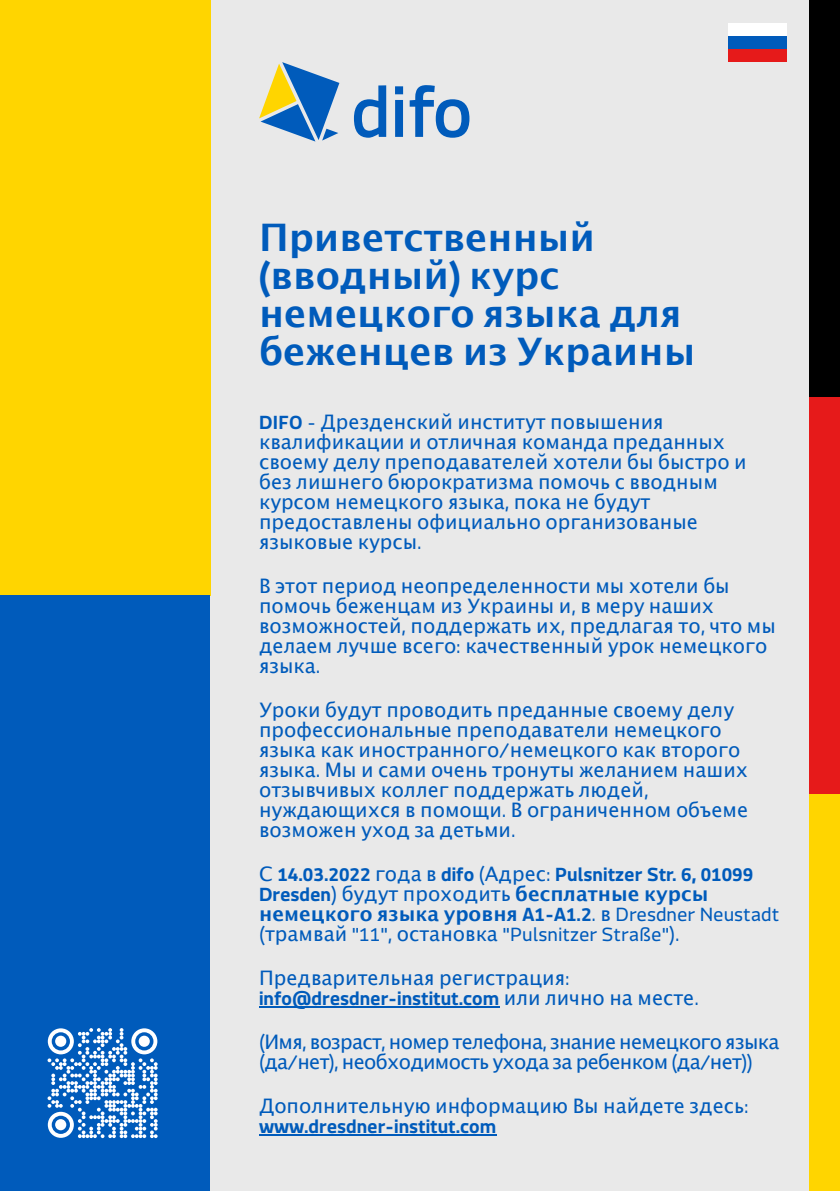
<style>
.page{position:relative;width:840px;height:1191px;background:#fff}
.page>*{position:absolute;margin:0;border:0;box-sizing:border-box;transform-origin:0 0}
.t1{font:700 38px/38px "Lucida Grande";color:#005bbb}
.t2{font:20px/20px "Lucida Grande";color:#005bbb}
.t3{font:700 20px "Macho Modular";color:#005bbb}
.t4{font:20px/20px "Lucida Grande";letter-spacing:-.035em;color:#005bbb}
.t5{font:700 20px/20px "Lucida Grande";color:#005bbb}
.t6{font:20px "Macho Modular";color:#005bbb}
.s1{font-family:"Macho Modular"}
.s2{font-family:"Macho Modular";font-weight:700}
.s3{font-family:"Lucida Grande";font-weight:400}
.s4{font-weight:400}
.s5{font-family:"Macho Modular";font-weight:400}
.s6{font-family:"Lucida Grande"}
</style>
<div class="page">
<div style="left:210px;top:0;width:629px;height:1191px;background:#e9e9e9"></div>
<hr style="left:259px;top:1006px;width:240px;height:1px;background:#005bbb">
<hr style="left:259px;top:1134px;width:237px;height:1px;background:#005bbb">
<div style="left:0;top:0;width:210px;height:595px;background:#ffd500"></div>
<div style="left:0;top:595px;width:210px;height:596px;background:#005bbb"></div>
<svg style="left:48px;top:1028px;width:109px;height:110px"></svg>
<div style="left:55px;top:1035px;width:11px;height:11px;background:#fff;border-radius:50%"></div>
<div style="left:139px;top:1035px;width:11px;height:11px;background:#fff;border-radius:50%"></div>
<div style="left:55px;top:1119px;width:11px;height:11px;background:#fff;border-radius:50%"></div>
<div style="left:808px;top:794px;width:31px;height:397px;background:#ffd500"></div>
<div style="left:808px;top:0;width:31px;height:397px;background:#000"></div>
<div style="left:808px;top:397px;width:31px;height:397px;background:#e61a1a"></div>
<svg style="left:354px;top:85px;width:32px;height:53px"></svg>
<svg style="left:395px;top:86px;width:8px;height:51px"></svg>
<svg style="left:409px;top:85px;width:60px;height:53px"></svg>
<svg style="left:259px;top:62px;width:80px;height:80px"></svg>
<div style="left:728px;top:49px;width:58px;height:13px;background:#e61a1a"></div>
<div style="left:728px;top:36px;width:58px;height:13px;background:#005bbb"></div>
<div style="left:728px;top:23px;width:58px;height:13px;background:#fff"></div>
<h1 class="t1" style="left:259px;top:221px;width:437px">Приветственный <span class="s1">(</span>вводный<span class="s1">)</span> курс немецкого языка для беженцев из Украины</h1>
<p class="t2" style="left:259px;top:413px;width:489px"><span class="s2">DIFO</span> <span class="s1">-</span> Дрезденский институт повышения квалификации и отличная команда преданных своему делу преподавателей хотели бы быстро и без лишнего бюрократизма помочь с вводным курсом немецкого языка<span class="s1">,</span> пока не будут предоставлены официально организованые языковые курсы<span class="s1">.</span></p>
<p class="t2" style="left:259px;top:577px;width:518px">В этот период неопределенности мы хотели бы помочь беженцам из Украины и<span class="s1">,</span> в меру наших возможностей<span class="s1">,</span> поддержать их<span class="s1">,</span> предлагая то<span class="s1">,</span> что мы делаем лучше всего<span class="s1">:</span> качественный урок немецкого языка<span class="s1">.</span></p>
<p class="t2" style="left:259px;top:701px;width:490px">Уроки будут проводить преданные своему делу профессиональные преподаватели немецкого языка как иностранного<span class="s1">/</span>немецкого как второго языка<span class="s1">.</span> Мы и сами очень тронуты желанием наших отзывчивых коллег поддержать людей<span class="s1">, </span>нуждающихся в помощи<span class="s1">.</span> В ограниченном объеме возможен уход за детьми<span class="s1">.</span></p>
<p class="t3" style="left:259px;top:865px;width:495px"><span class="s3">С</span> 14.03.2022 <span class="s3">года в</span> difo <span class="s4">(</span><span class="s3">Адрес</span><span class="s4">:</span> Pulsnitzer Str. 6, 01099</p>
<p class="t5" style="left:259px;top:885px;width:521px"><span class="s1">Dresden</span><span class="s5">)</span> <span class="s4">будут проходить</span> бесплатные курсы немецкого языка уровня <span class="s1">A1-A1.2</span><span class="s5">.</span> <span class="s4">в</span> <span class="s5">Dresdner Neustadt</span></p>
<p class="t6" style="left:259px;top:925px;width:422px">(<span class="s6">трамвай</span> "11", <span class="s6">остановка</span> "Pulsnitzer Straße").</p>
<p class="t2" style="left:259px;top:969px;width:312px">Предварительная регистрация<span class="s1">:</span></p>
<p class="t3" style="left:259px;top:989px;width:441px">info@dresdner-institut.com <span class="s3">или лично на месте</span><span class="s4">.</span></p>
<p class="t4" style="left:259px;top:1033px;width:521px"><span class="s1">(</span>Имя<span class="s1">,</span> возраст<span class="s1">,</span> номер телефона<span class="s1">,</span> знание немецкого языка <span class="s1">(</span>да<span class="s1">/</span>нет<span class="s1">),</span> необходимость ухода за ребенком <span class="s1">(</span>да<span class="s1">/</span>нет<span class="s1">))</span></p>
<p class="t2" style="left:259px;top:1097px;width:490px">Дополнительную информацию Вы найдете здесь<span class="s1">:</span></p>
<p class="t3" style="left:259px;top:1117px;width:238px">www.dresdner-institut.com</p>
</div>
